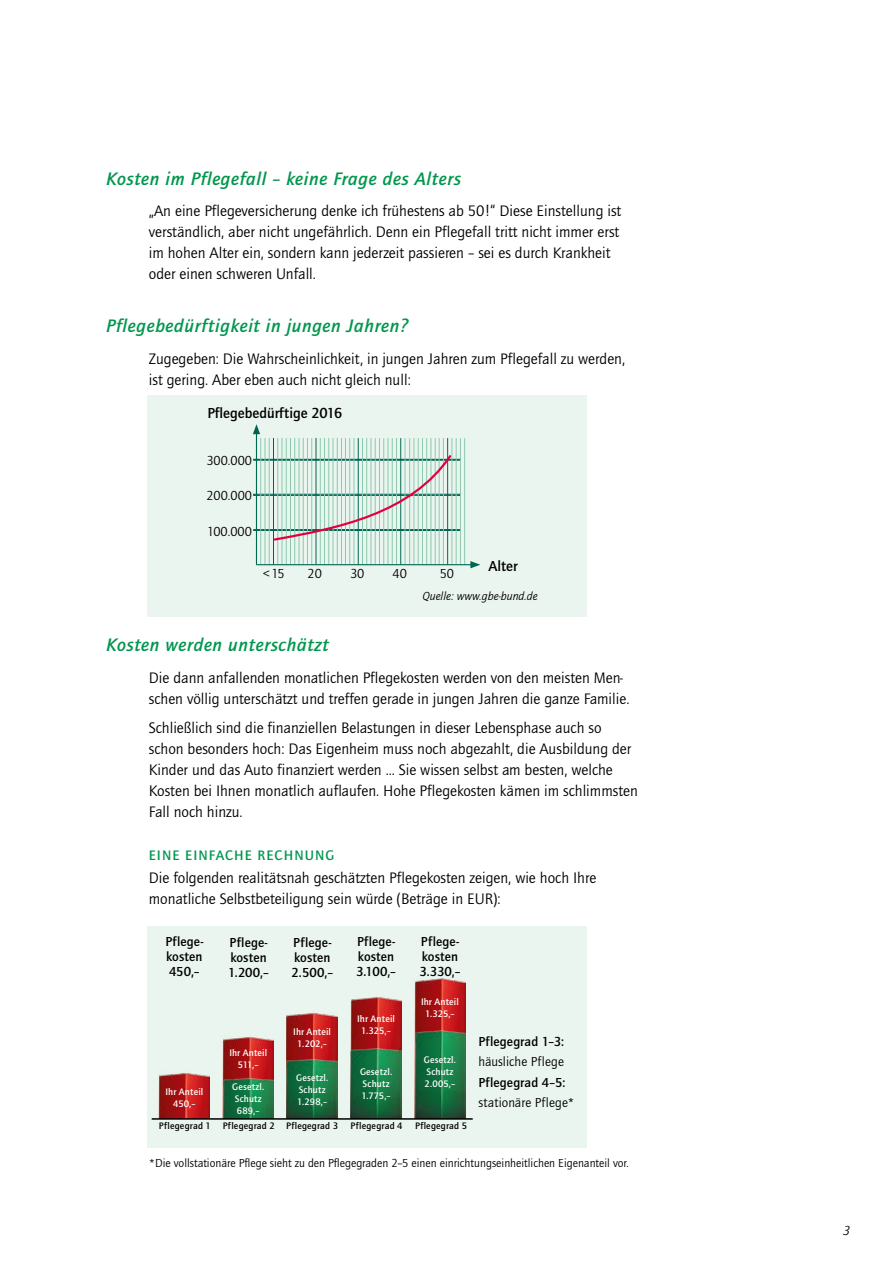
<style>
.page{position:relative;width:893px;height:1263px;background:#fff}
.page>*{position:absolute;margin:0;border:0;box-sizing:border-box;transform-origin:0 0}
.t1{font:italic 500 18.75px "Quay Sans ITC Std";letter-spacing:.035em;color:#00964e}
.t2{font:15.75px/21px "Quay Sans ITC Std";color:#000}
.t3{font:500 15px "Quay Sans ITC Std";color:#000}
.t4{font:500 14.25px "Quay Sans ITC Std";letter-spacing:.075em;color:#00964e}
.t5{font:500 13.5px/15px "Quay Sans ITC Std";letter-spacing:.01em;color:#000}
.t6{font:13.5px "Quay Sans ITC Std";color:#000}
.t7{font:italic 13.5px "Quay Sans ITC Std";color:#000}
.t8{font:12px "Quay Sans ITC Std";color:#000}
.t9{font:italic 12px "Quay Sans ITC Std";color:#000}
.t10{font:500 9.75px/12px "Quay Sans ITC Std";letter-spacing:.02em;color:#fff;text-align:center}
.t11{font:500 9.75px "Quay Sans ITC Std";letter-spacing:.025em;color:#000}
</style>
<div class="page">
<div style="left:147px;top:395px;width:440px;height:222px;background:#ebf5f0"></div>
<div style="left:253px;top:459px;width:207px;height:1px;border:1px solid #006550"></div>
<div style="left:253px;top:529px;width:207px;height:2px;border:1px solid #006550"></div>
<div style="left:253px;top:494px;width:207px;height:2px;border:1px solid #006550"></div>
<hr style="left:341px;top:438px;width:1px;height:127px;background:#8bc9ad">
<hr style="left:337px;top:438px;width:1px;height:127px;background:#8bc9ad">
<hr style="left:333px;top:438px;width:1px;height:127px;background:#8bc9ad">
<hr style="left:328px;top:438px;width:1px;height:127px;background:#8bc9ad">
<hr style="left:324px;top:438px;width:1px;height:127px;background:#8bc9ad">
<hr style="left:320px;top:438px;width:1px;height:127px;background:#8bc9ad">
<hr style="left:316px;top:438px;width:1px;height:127px;background:#006550">
<hr style="left:311px;top:438px;width:1px;height:127px;background:#8bc9ad">
<hr style="left:307px;top:438px;width:1px;height:127px;background:#8bc9ad">
<hr style="left:303px;top:438px;width:1px;height:127px;background:#8bc9ad">
<hr style="left:299px;top:438px;width:1px;height:127px;background:#8bc9ad">
<hr style="left:294px;top:438px;width:1px;height:127px;background:#8bc9ad">
<hr style="left:290px;top:438px;width:1px;height:127px;background:#8bc9ad">
<hr style="left:286px;top:438px;width:1px;height:127px;background:#8bc9ad">
<hr style="left:282px;top:438px;width:1px;height:127px;background:#8bc9ad">
<hr style="left:277px;top:438px;width:1px;height:127px;background:#8bc9ad">
<hr style="left:273px;top:438px;width:1px;height:127px;background:#006550">
<hr style="left:269px;top:438px;width:1px;height:127px;background:#8bc9ad">
<hr style="left:265px;top:438px;width:1px;height:127px;background:#8bc9ad">
<hr style="left:260px;top:438px;width:1px;height:127px;background:#8bc9ad">
<hr style="left:256px;top:432px;width:1px;height:133px;background:#006550">
<svg style="left:253px;top:424px;width:7px;height:10px"></svg>
<hr style="left:435px;top:438px;width:1px;height:127px;background:#8bc9ad">
<hr style="left:431px;top:438px;width:1px;height:127px;background:#8bc9ad">
<hr style="left:426px;top:438px;width:1px;height:127px;background:#8bc9ad">
<hr style="left:422px;top:438px;width:1px;height:127px;background:#8bc9ad">
<hr style="left:418px;top:438px;width:1px;height:127px;background:#8bc9ad">
<hr style="left:414px;top:438px;width:1px;height:127px;background:#8bc9ad">
<hr style="left:409px;top:438px;width:1px;height:127px;background:#8bc9ad">
<hr style="left:405px;top:438px;width:1px;height:127px;background:#8bc9ad">
<hr style="left:400px;top:438px;width:1px;height:127px;background:#006550">
<hr style="left:396px;top:438px;width:1px;height:127px;background:#8bc9ad">
<hr style="left:392px;top:438px;width:1px;height:127px;background:#8bc9ad">
<hr style="left:388px;top:438px;width:1px;height:127px;background:#8bc9ad">
<hr style="left:383px;top:438px;width:1px;height:127px;background:#8bc9ad">
<hr style="left:379px;top:438px;width:1px;height:127px;background:#8bc9ad">
<hr style="left:375px;top:438px;width:1px;height:127px;background:#8bc9ad">
<hr style="left:371px;top:438px;width:1px;height:127px;background:#8bc9ad">
<hr style="left:366px;top:438px;width:1px;height:127px;background:#8bc9ad">
<hr style="left:362px;top:438px;width:1px;height:127px;background:#8bc9ad">
<hr style="left:358px;top:438px;width:1px;height:127px;background:#006550">
<hr style="left:354px;top:438px;width:1px;height:127px;background:#8bc9ad">
<hr style="left:349px;top:438px;width:1px;height:127px;background:#8bc9ad">
<hr style="left:345px;top:438px;width:1px;height:127px;background:#8bc9ad">
<hr style="left:464px;top:438px;width:1px;height:127px;background:#8bc9ad">
<hr style="left:460px;top:438px;width:1px;height:127px;background:#8bc9ad">
<hr style="left:456px;top:438px;width:1px;height:127px;background:#8bc9ad">
<hr style="left:451px;top:438px;width:1px;height:127px;background:#8bc9ad">
<hr style="left:447px;top:438px;width:1px;height:127px;background:#006550">
<hr style="left:443px;top:438px;width:1px;height:127px;background:#8bc9ad">
<hr style="left:439px;top:438px;width:1px;height:127px;background:#8bc9ad">
<svg style="left:273px;top:454px;width:179px;height:87px"></svg>
<hr style="left:256px;top:564px;width:217px;height:1px;background:#006550">
<svg style="left:470px;top:561px;width:10px;height:7px"></svg>
<div style="left:147px;top:926px;width:440px;height:221px;background:#ebf5f0"></div>
<img style="left:159px;top:1073px;width:51px;height:45px">
<img style="left:223px;top:1037px;width:51px;height:41px">
<img style="left:287px;top:1013px;width:51px;height:47px">
<img style="left:351px;top:997px;width:51px;height:52px">
<img style="left:414px;top:978px;width:51px;height:52px">
<img style="left:223px;top:1078px;width:51px;height:40px">
<img style="left:287px;top:1060px;width:51px;height:58px">
<img style="left:351px;top:1049px;width:51px;height:69px">
<img style="left:414px;top:1030px;width:51px;height:88px">
<hr style="left:152px;top:1118px;width:321px;height:2px;background:#000">
<p class="t1" style="left:106px;top:167px;width:356px">Kosten im Pflegefall – keine Frage des Alters</p>
<p class="t2" style="left:149px;top:200px;width:474px">„An eine Pflegeversicherung denke ich frühestens ab 50!“ Diese Einstellung ist verständlich, aber nicht ungefährlich. Denn ein Pflegefall tritt nicht immer erst im hohen Alter ein, sondern kann jederzeit passieren – sei es durch Krankheit oder einen schweren Unfall.</p>
<p class="t1" style="left:106px;top:315px;width:303px">Pflegebedürftigkeit in jungen Jahren?</p>
<p class="t2" style="left:149px;top:348px;width:478px">Zugegeben: Die Wahrscheinlichkeit, in jungen Jahren zum Pflegefall zu werden, ist gering. Aber eben auch nicht gleich null:</p>
<p class="t3" style="left:207px;top:404px;width:136px">Pflegebedürftige 2016</p>
<p class="t6" style="left:206px;top:452px;width:47px">300.000</p>
<p class="t6" style="left:206px;top:488px;width:47px">200.000</p>
<p class="t6" style="left:207px;top:523px;width:46px">100.000</p>
<p class="t6" style="left:263px;top:566px;width:24px">&lt;15</p>
<p class="t6" style="left:307px;top:566px;width:16px">20</p>
<p class="t6" style="left:350px;top:566px;width:16px">30</p>
<p class="t6" style="left:393px;top:566px;width:16px">40</p>
<p class="t6" style="left:440px;top:566px;width:16px">50</p>
<p class="t3" style="left:488px;top:557px;width:31px">Alter</p>
<p class="t9" style="left:423px;top:588px;width:117px">Quelle: www.gbe-bund.de</p>
<p class="t1" style="left:106px;top:634px;width:224px">Kosten werden unterschätzt</p>
<p class="t2" style="left:149px;top:667px;width:482px">Die dann anfallenden monatlichen Pflegekosten werden von den meisten Men&shy;schen völlig unterschätzt und treffen gerade in jungen Jahren die ganze Familie.</p>
<p class="t2" style="left:149px;top:718px;width:490px">Schließlich sind die finanziellen Belastungen in dieser Lebensphase auch so schon besonders hoch: Das Eigenheim muss noch abgezahlt, die Ausbildung der Kinder und das Auto finanziert werden ... Sie wissen selbst am besten, welche Kosten bei Ihnen monatlich auflaufen. Hohe Pflegekosten kämen im schlimmsten Fall noch hinzu.</p>
<p class="t4" style="left:149px;top:847px;width:187px">EINE EINFACHE RECHNUNG</p>
<p class="t2" style="left:149px;top:867px;width:449px">Die folgenden realitätsnah geschätzten Pflegekosten zeigen, wie hoch Ihre monatliche Selbstbeteiligung sein würde (Beträge in EUR):</p>
<p class="t5" style="left:165px;top:934px;width:39px;text-align:justify">Pflege&shy;kosten 450,–</p>
<p class="t5" style="left:228px;top:935px;width:42px">Pflege&shy;kosten<br>1.200,–</p>
<p class="t5" style="left:291px;top:935px;width:43px">Pflege&shy;kosten<br>2.500,–</p>
<p class="t5" style="left:356px;top:934px;width:41px">Pflege&shy;kosten<br>3.100,–</p>
<p class="t5" style="left:419px;top:934px;width:43px">Pflege&shy;kosten<br>3.330,–</p>
<p class="t10" style="left:165px;top:1086px;width:39px">Ihr Anteil<br>450,–</p>
<p class="t11" style="left:159px;top:1120px;width:53px">Pflegegrad 1</p>
<p class="t10" style="left:421px;top:996px;width:39px">Ihr Anteil<br>1.325,–</p>
<p class="t10" style="left:357px;top:1013px;width:39px">Ihr Anteil<br>1.325,–</p>
<p class="t10" style="left:293px;top:1026px;width:39px">Ihr Anteil<br>1.202,–</p>
<p class="t10" style="left:229px;top:1047px;width:39px">Ihr Anteil<br>511,–</p>
<p class="t10" style="left:232px;top:1081px;width:34px;text-align:left">Gesetzl.<br>Schutz<br>689,–</p>
<p class="t10" style="left:296px;top:1072px;width:34px;text-align:left">Gesetzl.<br>Schutz<br>1.298,–</p>
<p class="t10" style="left:360px;top:1065px;width:34px;text-align:left">Gesetzl.<br>Schutz<br>1.775,–</p>
<p class="t10" style="left:424px;top:1054px;width:34px;text-align:left">Gesetzl.<br>Schutz<br>2.005,–</p>
<p class="t11" style="left:223px;top:1120px;width:117px">Pflegegrad 2 Pflegegrad 3</p>
<p class="t11" style="left:350px;top:1120px;width:53px">Pflegegrad 4</p>
<p class="t11" style="left:415px;top:1120px;width:53px">Pflegegrad 5</p>
<p class="t5" style="left:478px;top:1034px;width:87px">Pflegegrad 1–3:</p>
<p class="t6" style="left:478px;top:1054px;width:87px">häusliche Pflege</p>
<p class="t5" style="left:478px;top:1075px;width:88px">Pflegegrad 4–5:</p>
<p class="t6" style="left:478px;top:1095px;width:98px">stationäre Pflege*</p>
<p class="t8" style="left:149px;top:1156px;width:482px">*Die vollstationäre Pflege sieht zu den Pflegegraden 2-5 einen einrichtungseinheitlichen Eigenanteil vor.</p>
<p class="t7" style="left:843px;top:1223px;width:9px">3</p>
</div>
